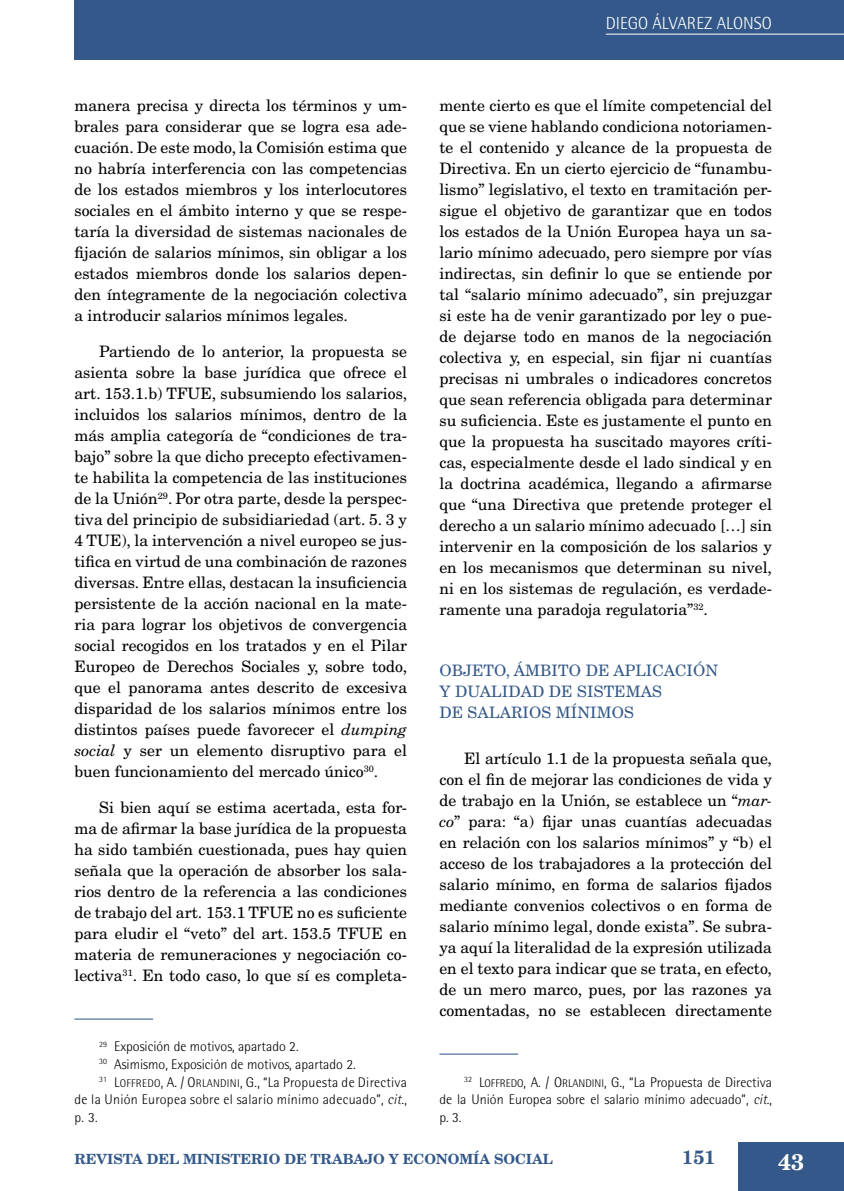
<style>
.page{position:relative;width:844px;height:1191px;background:#fff}
.page>*{position:absolute;margin:0;border:0;box-sizing:border-box;transform-origin:0 0}
.t1{font:700 22.75px "New Century Schlbk LT Std";color:#fff}
.t2{font:700 19.25px "New Century Schlbk LT Std";color:#335889}
.t3{font:300 17.5px "Rotis Semi Sans";color:#fff}
._04_TEXTO_GENERAL{font:15.75px/21px "New Century Schlbk LT Std";color:#000;text-align:justify}
._02_LADILLO_1{font:15.75px/21px "New Century Schlbk LT Std";letter-spacing:.005em;color:#335889}
._05_NOTA_PIE{font:300 14px/17.5px "Rotis Semi Sans";color:#000;text-align:justify}
.t4{font:700 14px "New Century Schlbk LT Std";color:#335889}
.s1{font-style:italic}
.s2{font-family:"Rotis Semi Sans Light SC800";font-weight:400;font-size:11.2px}
</style>
<div class="page">
<div style="left:74px;top:0;width:769px;height:59px;background:#335889"></div>
<hr style="left:605px;top:34px;width:238px;height:1px;background:#fff">
<div style="left:738px;top:1142px;width:105px;height:49px;background:#335889"></div>
<hr style="left:74px;top:1018px;width:79px;height:1px;background:#335889">
<hr style="left:439px;top:1053px;width:79px;height:1px;background:#335889">
<p class="_04_TEXTO_GENERAL" style="left:74px;top:95px;width:334px">manera precisa y directa los términos y um&shy;brales para considerar que se logra esa ade&shy;cuación. De este modo, la Comisión estima que no habría interferencia con las competencias de los estados miembros y los interlocutores sociales en el ámbito interno y que se respe&shy;taría la diversidad de sistemas nacionales de fijación de salarios mínimos, sin obligar a los estados miembros donde los salarios depen&shy;den íntegramente de la negociación colectiva a introducir salarios mínimos legales.</p>
<p class="_04_TEXTO_GENERAL" style="left:74px;top:341px;width:334px;text-indent:25px">Partiendo de lo anterior, la propuesta se asienta sobre la base jurídica que ofrece el art. 153.1.b) TFUE, subsumiendo los salarios, incluidos los salarios mínimos, dentro de la más amplia categoría de “condiciones de tra&shy;bajo” sobre la que dicho precepto efectivamen&shy;te habilita la competencia de las instituciones de la Unión<sup>29</sup>. Por otra parte, desde la perspec&shy;tiva del principio de subsidiariedad (art. 5. 3 y 4 TUE), la intervención a nivel europeo se jus&shy;tifica en virtud de una combinación de razones diversas. Entre ellas, destacan la insuficiencia persistente de la acción nacional en la mate&shy;ria para lograr los objetivos de convergencia social recogidos en los tratados y en el Pilar Europeo de Derechos Sociales y, sobre todo, que el panorama antes descrito de excesiva disparidad de los salarios mínimos entre los distintos países puede favorecer el <span class="s1">dumping social</span> y ser un elemento disruptivo para el buen funcionamiento del mercado único<sup>30</sup>.</p>
<p class="_04_TEXTO_GENERAL" style="left:74px;top:796px;width:334px;text-indent:25px">Si bien aquí se estima acertada, esta for&shy;ma de afirmar la base jurídica de la propuesta ha sido también cuestionada, pues hay quien señala que la operación de absorber los sala&shy;rios dentro de la referencia a las condiciones de trabajo del art. 153.1 TFUE no es suficiente para eludir el “veto” del art. 153.5 TFUE en materia de remuneraciones y negociación co&shy;lectiva<sup>31</sup>. En todo caso, lo que sí es completa-</p>
<p class="_05_NOTA_PIE" style="left:99px;top:1038px;width:201px"><sup>29</sup> Exposición de motivos, apartado 2.</p>
<p class="_05_NOTA_PIE" style="left:99px;top:1055px;width:258px"><sup>30</sup> Asimismo, Exposición de motivos, apartado 2.</p>
<p class="_05_NOTA_PIE" style="left:74px;top:1073px;width:334px;text-indent:25px"><sup>31</sup> L<span class="s2">OFFREDO</span>, A. / O<span class="s2">RLANDINI</span>, G., “La Propuesta de Directiva de la Unión Europea sobre el salario mínimo adecuado”, <span class="s1">cit.</span>, p. 3.</p>
<p class="t3" style="left:605px;top:13px;width:168px">DIEGO ÁLVAREZ ALONSO</p>
<p class="_04_TEXTO_GENERAL" style="left:439px;top:95px;width:334px">mente cierto es que el límite competencial del que se viene hablando condiciona notoriamen&shy;te el contenido y alcance de la propuesta de Directiva. En un cierto ejercicio de “funambu&shy;lismo” legislativo, el texto en tramitación per&shy;sigue el objetivo de garantizar que en todos los estados de la Unión Europea haya un sa&shy;lario mínimo adecuado, pero siempre por vías indirectas, sin definir lo que se entiende por tal “salario mínimo adecuado”, sin prejuzgar si este ha de venir garantizado por ley o pue&shy;de dejarse todo en manos de la negociación colectiva y, en especial, sin fijar ni cuantías precisas ni umbrales o indicadores concretos que sean referencia obligada para determinar su suficiencia. Este es justamente el punto en que la propuesta ha suscitado mayores críti&shy;cas, especialmente desde el lado sindical y en la doctrina académica, llegando a afirmarse que “una Directiva que pretende proteger el derecho a un salario mínimo adecuado […] sin intervenir en la composición de los salarios y en los mecanismos que determinan su nivel, ni en los sistemas de regulación, es verdade&shy;ramente una paradoja regulatoria”<sup>32</sup>.</p>
<p class="_02_LADILLO_1" style="left:439px;top:659px;width:280px">OBJETO, ÁMBITO DE APLICACIÓN<br>Y DUALIDAD DE SISTEMAS<br>DE SALARIOS MÍNIMOS</p>
<p class="_04_TEXTO_GENERAL" style="left:439px;top:747px;width:334px;text-indent:25px">El artículo 1.1 de la propuesta señala que, con el fin de mejorar las condiciones de vida y de trabajo en la Unión, se establece un “<span class="s1">mar&shy;co</span>” para: “a) fijar unas cuantías adecuadas en relación con los salarios mínimos” y “b) el acceso de los trabajadores a la protección del salario mínimo, en forma de salarios fijados mediante convenios colectivos o en forma de salario mínimo legal, donde exista”. Se subra&shy;ya aquí la literalidad de la expresión utilizada en el texto para indicar que se trata, en efecto, de un mero marco, pues, por las razones ya comentadas, no se establecen directamente</p>
<p class="_05_NOTA_PIE" style="left:439px;top:1073px;width:334px;text-indent:25px"><sup>32</sup> L<span class="s2">OFFREDO</span>, A. / O<span class="s2">RLANDINI</span>, G., “La Propuesta de Directiva de la Unión Europea sobre el salario mínimo adecuado”, <span class="s1">cit.</span>, p. 3.</p>
<p class="t4" style="left:74px;top:1149px;width:480px">REVISTA DEL MINISTERIO DE TRABAJO Y ECONOMÍA SOCIAL</p>
<p class="t2" style="left:682px;top:1144px;width:35px">151</p>
<h1 class="t1" style="left:777px;top:1147px;width:28px">43</h1>
</div>
